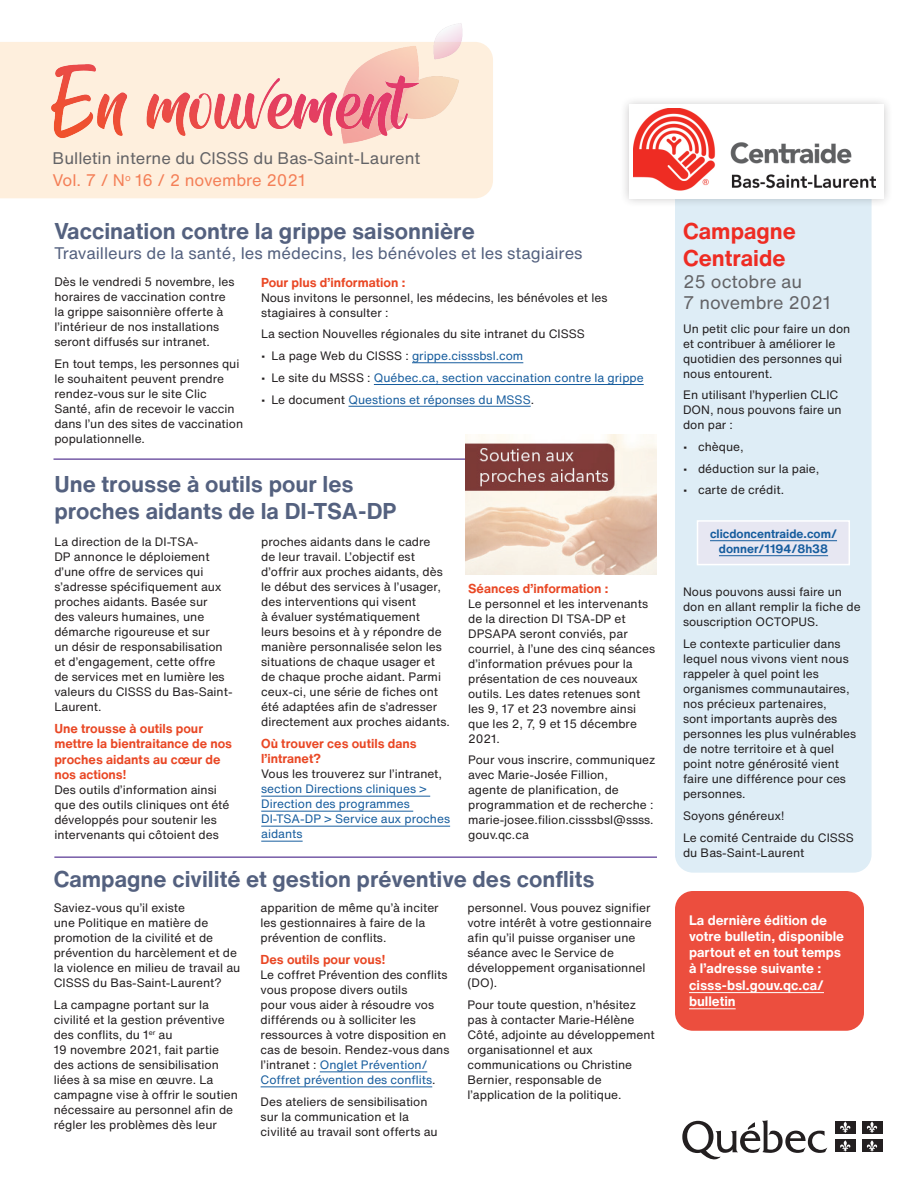
<style>
.page{position:relative;width:918px;height:1188px;background:#fff}
.page>*{position:absolute;margin:0;border:0;box-sizing:border-box;transform-origin:0 0}
.t1{font:700 22.5px/27px "Helvetica Now Text";color:#54617f}
.t2{font:700 22.5px/27px "Helvetica Now Text";color:#ee2c23}
.t3{font:18px/21.6px "Helvetica Now Text";color:#636366}
.t4{font:16.5px "Helvetica Now Text";color:#54617f}
.t5{font:16.5px "Helvetica Now Text";color:#636366}
.t6{font:16.5px "Helvetica Now Text";color:#f47f57}
.t7{font:700 13.5px/16.2px "Helvetica Now Text";color:#fff}
.t8{font:700 12.75px/15.3px "Helvetica Now Text";color:#e94724}
.t9{font:12px/15px "Helvetica Now Text";color:#231f20}
.t10{font:12px/15px "Helvetica Now Text";color:#175d9e}
.t11{font:700 12px/15px "Helvetica Now Text";color:#175d9e;text-align:center}
.s1{color:#231f20}
.s2{color:#175d9e}
</style>
<div class="page">
<div style="left:675px;top:149px;width:197px;height:724px;background:#deedf6;border-radius:18px"></div>
<div style="left:697px;top:520px;width:153px;height:45px;background:#e7e7f2;border:2px solid #fff"></div>
<div style="left:0;top:42px;width:493px;height:156px;background:#feefdd"></div>
<svg style="left:682px;top:1120px;width:145px;height:40px"></svg>
<div style="left:835px;top:1121px;width:21px;height:13px;background:#231f20"></div>
<svg style="left:840px;top:1121px;width:11px;height:12px"></svg>
<div style="left:862px;top:1121px;width:20px;height:13px;background:#231f20"></div>
<svg style="left:866px;top:1121px;width:12px;height:12px"></svg>
<div style="left:835px;top:1140px;width:21px;height:12px;background:#231f20"></div>
<svg style="left:840px;top:1140px;width:11px;height:12px"></svg>
<div style="left:862px;top:1140px;width:20px;height:12px;background:#231f20"></div>
<svg style="left:866px;top:1140px;width:12px;height:12px"></svg>
<img style="left:329px;top:23px;width:147px;height:138px">
<img style="left:32px;top:52px;width:403px;height:108px">
<hr style="left:710px;top:540px;width:127px;height:1px;background:#175d9e">
<hr style="left:719px;top:555px;width:109px;height:1px;background:#175d9e">
<hr style="left:54px;top:458px;width:603px;height:2px;background:#765ca7">
<hr style="left:54px;top:856px;width:603px;height:2px;background:#765ca7">
<div style="left:619px;top:95px;width:274px;height:114px;background:#231f20;opacity:.25"></div>
<div style="left:629px;top:105px;width:254px;height:94px;background:#fff"></div>
<img style="left:634px;top:108px;width:242px;height:82px">
<div style="left:675px;top:891px;width:189px;height:140px;background:#ec4e3e;border-radius:18px"></div>
<hr style="left:689px;top:992px;width:135px;height:1px;background:#fff">
<hr style="left:689px;top:1008px;width:47px;height:1px;background:#fff">
<hr style="left:261px;top:796px;width:169px;height:1px;background:#175d9e">
<hr style="left:261px;top:811px;width:152px;height:1px;background:#175d9e">
<hr style="left:261px;top:826px;width:189px;height:1px;background:#175d9e">
<hr style="left:261px;top:841px;width:42px;height:1px;background:#175d9e">
<hr style="left:320px;top:1072px;width:107px;height:1px;background:#175d9e">
<hr style="left:261px;top:1087px;width:171px;height:1px;background:#175d9e">
<img style="left:466px;top:435px;width:191px;height:140px">
<hr style="left:412px;top:362px;width:111px;height:1px;background:#175d9e">
<hr style="left:374px;top:384px;width:270px;height:1px;background:#175d9e">
<hr style="left:349px;top:406px;width:182px;height:1px;background:#175d9e">
<h3 class="t5" style="left:53px;top:146px;width:369px">Bulletin interne du CISSS du Bas-Saint-Laurent</h3>
<h3 class="t6" style="left:52px;top:168px;width:254px">Vol. 7 / N<sup>o</sup> 16 / 2 novembre 2021</h3>
<h1 class="t1" style="left:54px;top:217px;width:422px">Vaccination contre la grippe saisonnière</h1>
<h3 class="t4" style="left:54px;top:241px;width:530px">Travailleurs de la santé, les médecins, les bénévoles et les stagiaires</h3>
<p class="t9" style="left:54px;top:274px;width:182px">Dès le vendredi 5 novembre, les horaires de vaccination contre la grippe saisonnière offerte à l’intérieur de nos installations seront diffusés sur intranet.</p>
<p class="t9" style="left:54px;top:356px;width:190px">En tout temps, les personnes qui le souhaitent peuvent prendre rendez-vous sur le site Clic<br>Santé, afin de recevoir le vaccin dans l’un des sites de vaccination populationnelle.</p>
<p class="t8" style="left:261px;top:274px;width:146px">Pour plus d’information :</p>
<p class="t9" style="left:261px;top:289px;width:348px">Nous invitons le personnel, les médecins, les bénévoles et les stagiaires à consulter :</p>
<p class="t9" style="left:261px;top:326px;width:325px">La section Nouvelles régionales du site intranet du CISSS</p>
<p class="t10" style="left:261px;top:348px;width:264px"><span class="s1">• La page Web du CISSS :</span> grippe.cisssbsl.com</p>
<p class="t10" style="left:261px;top:370px;width:384px"><span class="s1">• Le site du MSSS :</span> Québec.ca, section vaccination contre la grippe</p>
<p class="t10" style="left:261px;top:391px;width:275px"><span class="s1">• Le document</span> Questions et réponses du MSSS<span class="s1">.</span></p>
<h1 class="t1" style="left:54px;top:470px;width:343px">Une trousse à outils pour les proches aidants de la DI-TSA-DP</h1>
<p class="t9" style="left:54px;top:534px;width:180px">La direction de la DI-TSA-<br>DP annonce le déploiement d’une offre de services qui s’adresse spécifiquement aux proches aidants. Basée sur<br>des valeurs humaines, une démarche rigoureuse et sur<br>un désir de responsabilisation et d’engagement, cette offre de services met en lumière les valeurs du CISSS du Bas-Saint-<br>Laurent.</p>
<p class="t8" style="left:54px;top:721px;width:179px">Une trousse à outils pour mettre la bientraitance de nos proches aidants au cœur de nos actions!</p>
<p class="t9" style="left:54px;top:782px;width:177px">Des outils d’information ainsi que des outils cliniques ont été développés pour soutenir les intervenants qui côtoient des</p>
<p class="t9" style="left:261px;top:534px;width:190px">proches aidants dans le cadre<br>de leur travail. L’objectif est d’offrir aux proches aidants, dès le début des services à l’usager, des interventions qui visent<br>à évaluer systématiquement leurs besoins et à y répondre de manière personnalisée selon les situations de chaque usager et de chaque proche aidant. Parmi ceux-ci, une série de fiches ont été adaptées afin de s’adresser directement aux proches aidants.</p>
<p class="t8" style="left:261px;top:736px;width:157px">Où trouver ces outils dans l’intranet?</p>
<p class="t9" style="left:261px;top:766px;width:182px">Vous les trouverez sur l’intranet,</p>
<p class="t10" style="left:261px;top:781px;width:190px">section Directions cliniques &gt;<br>Direction des programmes<br>DI-TSA-DP &gt; Service aux proches aidants</p>
<p class="t8" style="left:468px;top:580px;width:142px">Séances d’information :</p>
<p class="t9" style="left:468px;top:595px;width:189px">Le personnel et les intervenants de la direction DI TSA-DP et<br>DPSAPA seront conviés, par courriel, à l’une des cinq séances d’information prévues pour la présentation de ces nouveaux outils. Les dates retenues sont les 9, 17 et 23 novembre ainsi que les 2, 7, 9 et 15 décembre<br>2021.</p>
<p class="t9" style="left:468px;top:752px;width:189px">Pour vous inscrire, communiquez avec Marie-Josée Fillion,<br>agente de planification, de programmation et de recherche : marie-josee.filion.cisssbsl@ssss. gouv.qc.ca</p>
<h1 class="t1" style="left:54px;top:865px;width:542px">Campagne civilité et gestion préventive des conflits</h1>
<p class="t9" style="left:54px;top:900px;width:188px">Saviez-vous qu’il existe<br>une Politique en matière de promotion de la civilité et de prévention du harcèlement et de la violence en milieu de travail au<br>CISSS du Bas-Saint-Laurent?</p>
<p class="t9" style="left:54px;top:997px;width:186px">La campagne portant sur la civilité et la gestion préventive des conflits, du 1<sup>er</sup> au<br>19 novembre 2021, fait partie des actions de sensibilisation liées à sa mise en œuvre. La campagne vise à offrir le soutien nécessaire au personnel afin de régler les problèmes dès leur</p>
<p class="t9" style="left:261px;top:900px;width:180px">apparition de même qu’à inciter les gestionnaires à faire de la prévention de conflits.</p>
<p class="t8" style="left:261px;top:952px;width:126px">Des outils pour vous!</p>
<p class="t9" style="left:261px;top:967px;width:190px">Le coffret Prévention des conflits vous propose divers outils<br>pour vous aider à résoudre vos différends ou à solliciter les ressources à votre disposition en cas de besoin. Rendez-vous dans l’intranet : <span class="s2">Onglet Prévention/<br>Coffret prévention des conflits</span>.</p>
<p class="t9" style="left:261px;top:1094px;width:179px">Des ateliers de sensibilisation sur la communication et la civilité au travail sont offerts au</p>
<p class="t9" style="left:468px;top:900px;width:186px">personnel. Vous pouvez signifier votre intérêt à votre gestionnaire afin qu’il puisse organiser une séance avec le Service de développement organisationnel (DO).</p>
<p class="t9" style="left:468px;top:997px;width:189px">Pour toute question, n’hésitez pas à contacter Marie-Hélène<br>Côté, adjointe au développement organisationnel et aux communications ou Christine<br>Bernier, responsable de l’application de la politique.</p>
<h1 class="t2" style="left:683px;top:217px;width:114px">Campagne<br>Centraide</h1>
<h2 class="t3" style="left:683px;top:270px;width:149px">25 octobre au<br>7 novembre 2021</h2>
<p class="t9" style="left:683px;top:320px;width:169px">Un petit clic pour faire un don et contribuer à améliorer le quotidien des personnes qui nous entourent.</p>
<p class="t9" style="left:683px;top:387px;width:160px">En utilisant l’hyperlien CLIC<br>DON, nous pouvons faire un don par :</p>
<p class="t9" style="left:683px;top:439px;width:62px">• chèque,</p>
<p class="t9" style="left:683px;top:461px;width:138px">• déduction sur la paie,</p>
<p class="t9" style="left:683px;top:482px;width:103px">• carte de crédit.</p>
<p class="t11" style="left:710px;top:526px;width:129px">clicdoncentraide.com/ donner/1194/8h38</p>
<p class="t9" style="left:683px;top:584px;width:179px">Nous pouvons aussi faire un don en allant remplir la fiche de souscription OCTOPUS.</p>
<p class="t9" style="left:683px;top:636px;width:175px">Le contexte particulier dans lequel nous vivons vient nous rappeler à quel point les organismes communautaires, nos précieux partenaires,<br>sont importants auprès des personnes les plus vulnérables de notre territoire et à quel point notre générosité vient faire une différence pour ces personnes.</p>
<p class="t9" style="left:683px;top:805px;width:172px;line-height:21.8px">Soyons généreux!<br>Le comité Centraide du CISSS</p>
<p class="t9" style="left:683px;top:845px;width:123px">du Bas-Saint-Laurent</p>
<p class="t7" style="left:689px;top:912px;width:157px">La dernière édition de votre bulletin, disponible partout et en tout temps à l’adresse suivante : cisss-bsl.gouv.qc.ca/ bulletin</p>
</div>
